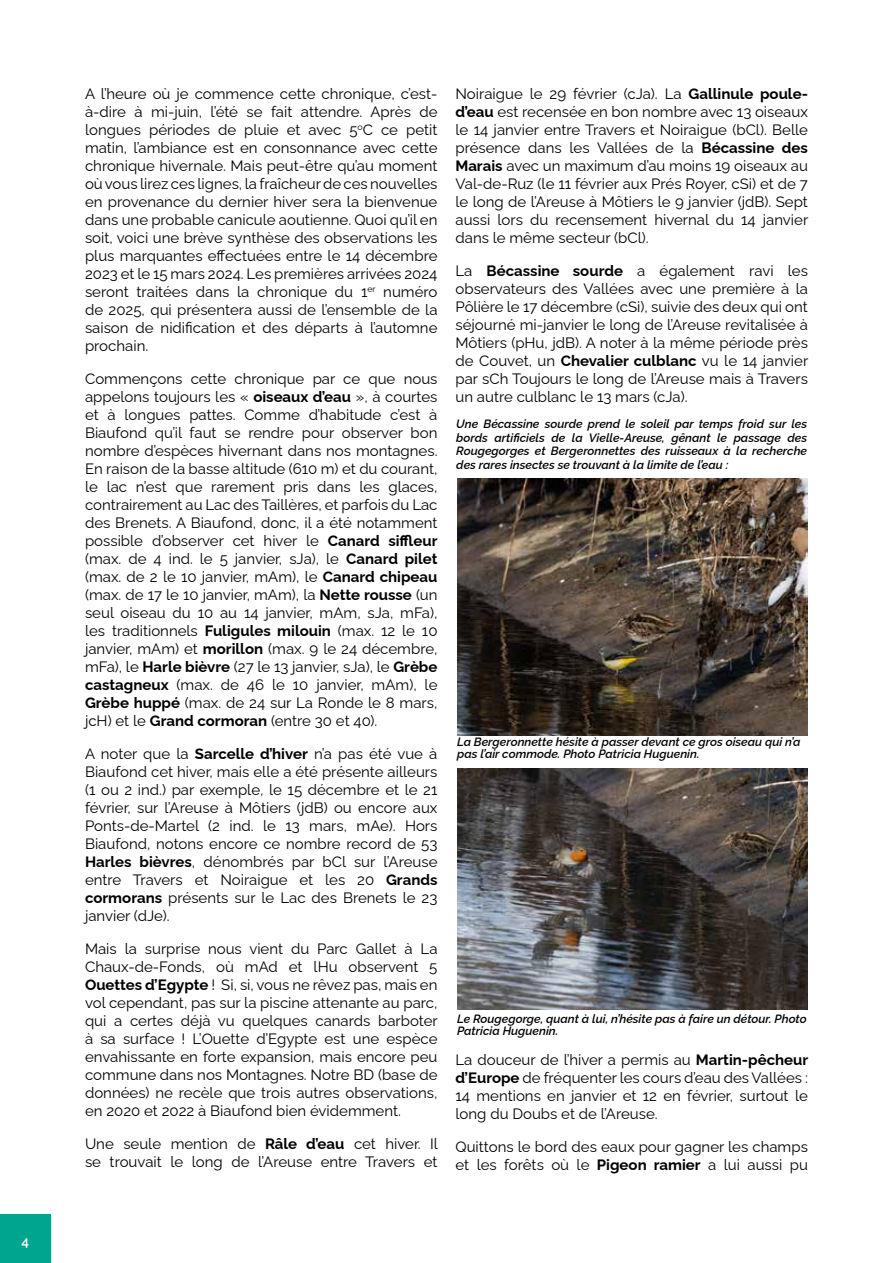
<style>
.page{position:relative;width:893px;height:1263px;background:#fff}
.page>*{position:absolute;margin:0;border:0;box-sizing:border-box;transform-origin:0 0}
.t1{font:15px/18px "Raleway";color:#000;text-align:justify}
.t2{font:600 13.5px "Raleway";color:#fff}
.t3{font:italic 600 12px/13.5px "Raleway";color:#000}
.s1{font-weight:700}
</style>
<div class="page">
<div style="left:0;top:1214px;width:51px;height:49px;background:#00a590"></div>
<img style="left:457px;top:478px;width:351px;height:257px">
<img style="left:457px;top:769px;width:351px;height:241px">
<p class="t2" style="left:22px;top:1230px;width:9px">4</p>
<p class="t1" style="left:85px;top:83px;width:354px">A l’heure où je commence cette chronique, c’est&shy;à-dire à mi-juin, l’été se fait attendre. Après de longues périodes de pluie et avec 5<sup>o</sup>C ce petit matin, l’ambiance est en consonnance avec cette chronique hivernale. Mais peut-être qu’au moment où vous lirez ces lignes, la fraîcheur de ces nouvelles en provenance du dernier hiver sera la bienvenue dans une probable canicule aoutienne. Quoi qu’il en soit, voici une brève synthèse des observations les plus marquantes effectuées entre le 14 décembre 2023 et le 15 mars 2024. Les premières arrivées 2024 seront traitées dans la chronique du 1<sup>er</sup> numéro de 2025, qui présentera aussi de l’ensemble de la saison de nidification et des départs à l’automne prochain.</p>
<p class="t1" style="left:85px;top:368px;width:354px">Commençons cette chronique par ce que nous appelons toujours les « <span class="s1">oiseaux d’eau</span> », à courtes et à longues pattes. Comme d’habitude c’est à Biaufond qu’il faut se rendre pour observer bon nombre d’espèces hivernant dans nos montagnes.<br>En raison de la basse altitude (610 m) et du courant, le lac n’est que rarement pris dans les glaces, contrairement au Lac des Taillères, et parfois du Lac des Brenets. A Biaufond, donc, il a été notamment possible d’observer cet hiver le <span class="s1">Canard siffleur </span>(max. de 4 ind. le 5 janvier, sJa), le <span class="s1">Canard pilet </span>(max. de 2 le 10 janvier, mAm), le <span class="s1">Canard chipeau </span>(max. de 17 le 10 janvier, mAm), la <span class="s1">Nette rousse</span> (un seul oiseau du 10 au 14 janvier, mAm, sJa, mFa), les traditionnels <span class="s1">Fuligules milouin</span> (max. 12 le 10 janvier, mAm) et <span class="s1">morillon</span> (max. 9 le 24 décembre, mFa), le <span class="s1">Harle bièvre</span> (27 le 13 janvier, sJa), le <span class="s1">Grèbe castagneux</span> (max. de 46 le 10 janvier, mAm), le <span class="s1">Grèbe huppé</span> (max. de 24 sur La Ronde le 8 mars, jcH) et le <span class="s1">Grand cormoran</span> (entre 30 et 40).</p>
<p class="t1" style="left:85px;top:743px;width:354px">A noter que la <span class="s1">Sarcelle d’hiver</span> n’a pas été vue à Biaufond cet hiver, mais elle a été présente ailleurs (1 ou 2 ind.) par exemple, le 15 décembre et le 21 février, sur l’Areuse à Môtiers (jdB) ou encore aux Ponts-de-Martel (2 ind. le 13 mars, mAe). Hors Biaufond, notons encore ce nombre record de 53<br><span class="s1">Harles bièvres</span>, dénombrés par bCl sur l’Areuse entre Travers et Noiraigue et les 20 <span class="s1">Grands cormorans</span> présents sur le Lac des Brenets le 23 janvier (dJe).</p>
<p class="t1" style="left:85px;top:938px;width:354px">Mais la surprise nous vient du Parc Gallet à La Chaux-de-Fonds, où mAd et lHu observent 5<br><span class="s1">Ouettes d’Egypte</span> ! Si, si, vous ne rêvez pas, mais en vol cependant, pas sur la piscine attenante au parc, qui a certes déjà vu quelques canards barboter à sa surface ! L’Ouette d’Egypte est une espèce envahissante en forte expansion, mais encore peu commune dans nos Montagnes. Notre BD (base de données) ne recèle que trois autres observations, en 2020 et 2022 à Biaufond bien évidemment.</p>
<p class="t1" style="left:85px;top:1133px;width:354px">Une seule mention de <span class="s1">Râle d’eau</span> cet hiver. Il se trouvait le long de l’Areuse entre Travers et</p>
<p class="t1" style="left:455px;top:83px;width:354px">Noiraigue le 29 février (cJa). La <span class="s1">Gallinule poule&shy;d’eau</span> est recensée en bon nombre avec 13 oiseaux le 14 janvier entre Travers et Noiraigue (bCl). Belle présence dans les Vallées de la <span class="s1">Bécassine des Marais</span> avec un maximum d’au moins 19 oiseaux au Val-de-Ruz (le 11 février aux Prés Royer, cSi) et de 7 le long de l’Areuse à Môtiers le 9 janvier (jdB). Sept aussi lors du recensement hivernal du 14 janvier dans le même secteur (bCl).</p>
<p class="t1" style="left:455px;top:260px;width:354px">La <span class="s1">Bécassine sourde</span> a également ravi les observateurs des Vallées avec une première à la Pôlière le 17 décembre (cSi), suivie des deux qui ont séjourné mi-janvier le long de l’Areuse revitalisée à Môtiers (pHu, jdB). A noter à la même période près de Couvet, un <span class="s1">Chevalier culblanc</span> vu le 14 janvier par sCh Toujours le long de l’Areuse mais à Travers un autre culblanc le 13 mars (cJa).</p>
<p class="t3" style="left:456px;top:416px;width:352px;text-align:justify">Une Bécassine sourde prend le soleil par temps froid sur les bords artificiels de la Vielle-Areuse, gênant le passage des Rougegorges et Bergeronnettes des ruisseaux à la recherche des rares insectes se trouvant à la limite de l’eau :</p>
<p class="t3" style="left:457px;top:735px;width:345px;line-height:12px">La Bergeronnette hésite à passer devant ce gros oiseau qui n’a pas l’air commode. Photo Patricia Huguenin.</p>
<p class="t3" style="left:457px;top:1012px;width:351px;line-height:12px">Le Rougegorge, quant à lui, n’hésite pas à faire un détour. Photo<br>Patricia Huguenin.</p>
<p class="t1" style="left:455px;top:1049px;width:354px">La douceur de l’hiver a permis au <span class="s1">Martin-pêcheur d’Europe</span> de fréquenter les cours d’eau des Vallées :<br>14 mentions en janvier et 12 en février, surtout le long du Doubs et de l’Areuse.</p>
<p class="t1" style="left:455px;top:1136px;width:354px">Quittons le bord des eaux pour gagner les champs et les forêts où le <span class="s1">Pigeon ramier</span> a lui aussi pu</p>
</div>
